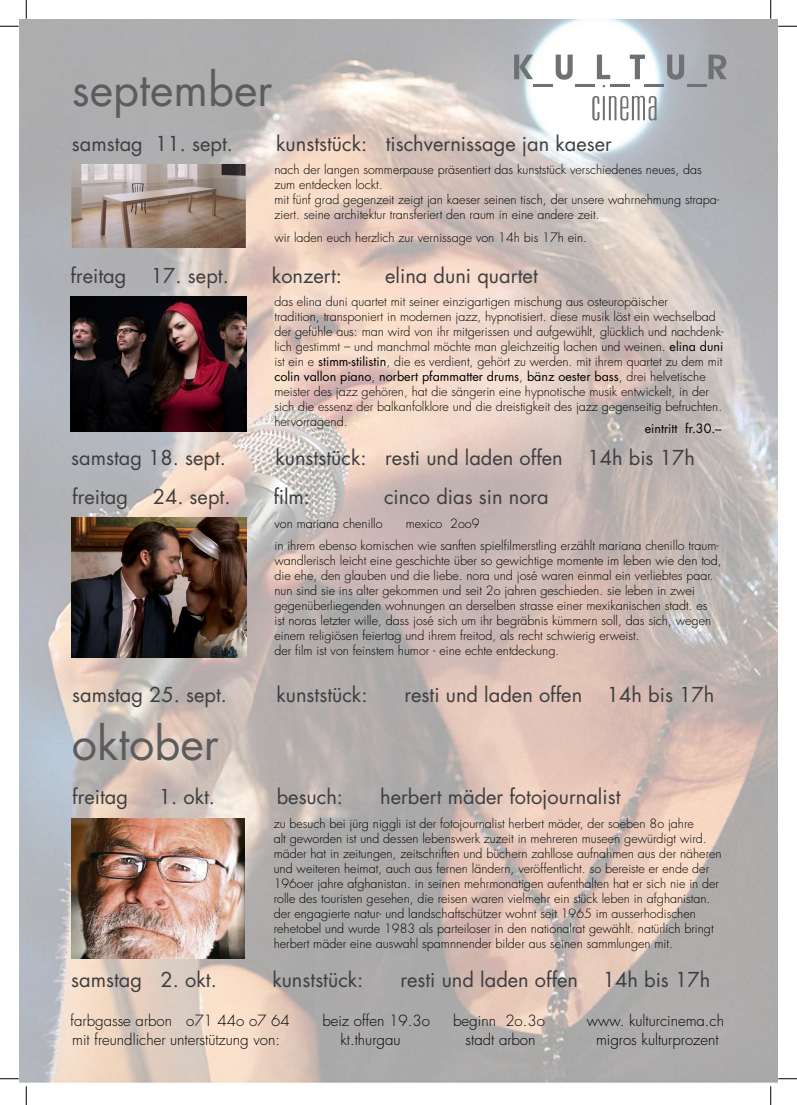
<style>
.page{position:relative;width:797px;height:1105px;background:#fff}
.page>*{position:absolute;margin:0;border:0;box-sizing:border-box;transform-origin:0 0}
.t1{font:45px "Futura";color:#5c5c5e}
.t2{font:20px "Futura";color:#3e3d40}
.t3{font:300 15px "Futura";color:#000}
.t4{font:300 12.5px/15px "Futura";color:#000}
.t5{font:12.5px "Futura";color:#000}
.s1{font-weight:400}
</style>
<div class="page">
<img style="left:19px;top:19px;width:758px;height:1065px">
<svg style="left:592px;top:96px;width:7px;height:25px"></svg>
<hr style="left:603px;top:96px;width:2px;height:24px;background:#707173">
<svg style="left:609px;top:96px;width:47px;height:25px"></svg>
<svg style="left:514px;top:55px;width:19px;height:24px"></svg>
<hr style="left:533px;top:84px;width:19px;height:3px;background:#707173">
<svg style="left:555px;top:55px;width:17px;height:25px"></svg>
<hr style="left:575px;top:84px;width:20px;height:3px;background:#707173">
<svg style="left:597px;top:55px;width:13px;height:24px"></svg>
<hr style="left:610px;top:84px;width:20px;height:3px;background:#707173">
<svg style="left:629px;top:55px;width:16px;height:24px"></svg>
<hr style="left:645px;top:84px;width:19px;height:3px;background:#707173">
<svg style="left:667px;top:55px;width:17px;height:25px"></svg>
<hr style="left:687px;top:84px;width:19px;height:3px;background:#707173">
<svg style="left:708px;top:55px;width:18px;height:24px"></svg>
<img style="left:71px;top:518px;width:175px;height:140px">
<img style="left:71px;top:297px;width:175px;height:134px">
<img style="left:72px;top:818px;width:172px;height:140px">
<img style="left:71px;top:164px;width:175px;height:83px">
<svg style="left:0;top:25px;width:19px;height:2px"></svg>
<svg style="left:778px;top:25px;width:19px;height:2px"></svg>
<svg style="left:0;top:1078px;width:19px;height:1px"></svg>
<svg style="left:778px;top:1078px;width:19px;height:1px"></svg>
<svg style="left:25px;top:0;width:2px;height:19px"></svg>
<svg style="left:25px;top:1086px;width:2px;height:19px"></svg>
<svg style="left:770px;top:0;width:1px;height:19px"></svg>
<svg style="left:770px;top:1086px;width:1px;height:19px"></svg>
<h1 class="t1" style="left:72px;top:59px;width:202px">september</h1>
<h2 class="t2" style="left:72px;top:129px;width:162px">samstag 11. sept.</h2>
<h2 class="t2" style="left:276px;top:129px;width:337px">kunststück: tischvernissage jan kaeser</h2>
<p class="t4" style="left:274px;top:162px;width:446px">nach der langen sommerpause präsentiert das kunststück verschiedenes neues, das zum entdecken lockt.<br>mit fünf grad gegenzeit zeigt jan kaeser seinen tisch, der unsere wahrnehmung strapa&shy;ziert. seine architektur transferiert den raum in eine andere zeit.</p>
<p class="t4" style="left:274px;top:230px;width:314px">wir laden euch herzlich zur vernissage von 14h bis 17h ein.</p>
<h2 class="t2" style="left:71px;top:262px;width:160px">freitag 17. sept.</h2>
<h2 class="t2" style="left:272px;top:262px;width:72px">konzert:</h2>
<h2 class="t2" style="left:385px;top:262px;width:154px">elina duni quartet</h2>
<p class="t4" style="left:274px;top:294px;width:450px">das elina duni quartet mit seiner einzigartigen mischung aus osteuropäischer<br>tradition, transponiert in modernen jazz, hypnotisiert. diese musik löst ein wechselbad der gefühle aus: man wird von ihr mitgerissen und aufgewühlt, glücklich und nachdenk&shy;lich gestimmt – und manchmal möchte man gleichzeitig lachen und weinen. <span class="s1">elina duni </span>ist ein e <span class="s1">stimm-stilistin</span>, die es verdient, gehört zu werden. mit ihrem quartet zu dem mit <span class="s1">colin vallon piano</span>, <span class="s1">norbert pfammatter drums</span>, <span class="s1">bänz oester bass</span>, drei helvetische meister des jazz gehören, hat die sängerin eine hypnotische musik entwickelt, in der sich die essenz der balkanfolklore und die dreistigkeit des jazz gegenseitig befruchten. hervorragend.</p>
<p class="t5" style="left:644px;top:420px;width:78px">eintritt fr.30.–</p>
<h2 class="t2" style="left:71px;top:444px;width:156px">samstag 18. sept.</h2>
<h2 class="t2" style="left:275px;top:444px;width:421px">kunststück: resti und laden offen 14h bis 17h</h2>
<h2 class="t2" style="left:72px;top:483px;width:160px">freitag 24. sept.</h2>
<h2 class="t2" style="left:274px;top:483px;width:38px">film:</h2>
<h2 class="t2" style="left:384px;top:483px;width:166px">cinco dias sin nora</h2>
<p class="t4" style="left:274px;top:516px;width:110px">von mariana chenillo</p>
<p class="t4" style="left:274px;top:512px;width:446px;line-height:22.5px;text-indent:131px">mexico 2oo9<br>in ihrem ebenso komischen wie sanften spielfilmerstling erzählt mariana chenillo traum-</p>
<p class="t4" style="left:274px;top:553px;width:449px">wandlerisch leicht eine geschichte über so gewichtige momente im leben wie den tod, die ehe, den glauben und die liebe. nora und josé waren einmal ein verliebtes paar. nun sind sie ins alter gekommen und seit 2o jahren geschieden. sie leben in zwei gegenüberliegenden wohnungen an derselben strasse einer mexikanischen stadt. es<br>ist noras letzter wille, dass josé sich um ihr begräbnis kümmern soll, das sich, wegen einem religiösen feiertag und ihrem freitod, als recht schwierig erweist.<br>der film ist von feinstem humor - eine echte entdeckung.</p>
<h2 class="t2" style="left:72px;top:681px;width:156px">samstag 25. sept.</h2>
<h2 class="t2" style="left:276px;top:681px;width:93px">kunststück:</h2>
<h2 class="t2" style="left:404px;top:681px;width:311px">resti und laden offen 14h bis 17h</h2>
<h1 class="t1" style="left:72px;top:713px;width:148px">oktober</h1>
<h2 class="t2" style="left:72px;top:783px;width:57px">freitag</h2>
<h2 class="t2" style="left:159px;top:783px;width:58px">1. okt.</h2>
<h2 class="t2" style="left:277px;top:783px;width:68px">besuch:</h2>
<h2 class="t2" style="left:380px;top:783px;width:242px">herbert mäder fotojournalist</h2>
<p class="t4" style="left:274px;top:816px;width:449px">zu besuch bei jürg niggli ist der fotojournalist herbert mäder, der soeben 8o jahre<br>alt geworden ist und dessen lebenswerk zuzeit in mehreren museen gewürdigt wird. mäder hat in zeitungen, zeitschriften und büchern zahllose aufnahmen aus der näheren und weiteren heimat, auch aus fernen ländern, veröffentlicht. so bereiste er ende der 196oer jahre afghanistan. in seinen mehrmonatigen aufenthalten hat er sich nie in der rolle des touristen gesehen, die reisen waren vielmehr ein stück leben in afghanistan. der engagierte natur- und landschaftschützer wohnt seit 1965 im ausserhodischen rehetobel und wurde 1983 als parteiloser in den nationalrat gewählt. natürlich bringt herbert mäder eine auswahl spamnnender bilder aus seinen sammlungen mit.</p>
<h2 class="t2" style="left:71px;top:966px;width:147px">samstag 2. okt.</h2>
<h2 class="t2" style="left:272px;top:966px;width:93px">kunststück:</h2>
<h2 class="t2" style="left:400px;top:966px;width:311px">resti und laden offen 14h bis 17h</h2>
<p class="t3" style="left:71px;top:1011px;width:221px">farbgasse arbon o71 44o o7 64</p>
<p class="t3" style="left:322px;top:1011px;width:109px">beiz offen 19.3o</p>
<p class="t3" style="left:453px;top:1011px;width:93px">beginn 2o.3o</p>
<p class="t3" style="left:587px;top:1011px;width:139px">www. kulturcinema.ch</p>
<p class="t3" style="left:72px;top:1030px;width:209px">mit freundlicher unterstützung von:</p>
<p class="t3" style="left:340px;top:1030px;width:61px">kt.thurgau</p>
<p class="t3" style="left:465px;top:1030px;width:71px">stadt arbon</p>
<p class="t3" style="left:596px;top:1030px;width:124px">migros kulturprozent</p>
</div>
